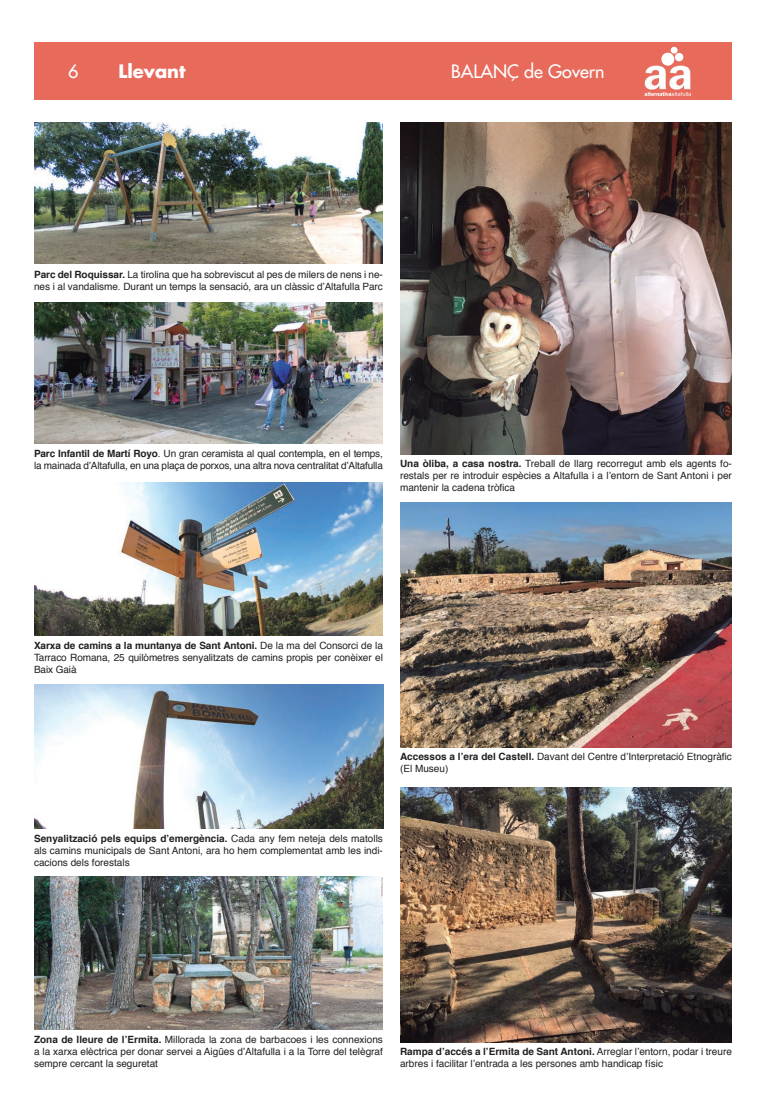
<style>
.page{position:relative;width:766px;height:1106px;background:#fff}
.page>*{position:absolute;margin:0;border:0;box-sizing:border-box;transform-origin:0 0}
.t1{font:18px "Futura";color:#fff}
.t2{font:700 18px "Futura";color:#fff}
.t3{font:10px/12px "Helvetica";letter-spacing:-.005em;color:#231f20}
.s1{font-weight:700}
</style>
<div class="page">
<div style="left:34px;top:42px;width:697px;height:57px;background:#e76a5b"></div>
<img style="left:644px;top:46px;width:47px;height:50px">
<img style="left:34px;top:122px;width:349px;height:142px">
<img style="left:34px;top:302px;width:349px;height:142px">
<img style="left:34px;top:482px;width:349px;height:153px">
<img style="left:34px;top:685px;width:349px;height:144px">
<img style="left:34px;top:876px;width:349px;height:153px">
<img style="left:400px;top:122px;width:331px;height:332px">
<img style="left:400px;top:502px;width:331px;height:245px">
<img style="left:400px;top:787px;width:331px;height:255px">
<h1 class="t1" style="left:68px;top:60px;width:12px">6</h1>
<h1 class="t2" style="left:118px;top:59px;width:69px">Llevant</h1>
<h1 class="t1" style="left:451px;top:60px;width:155px">BALANÇ de Govern</h1>
<p class="t3" style="left:34px;top:269px;width:350px"><span class="s1">Parc del Roquissar.</span> La tirolina que ha sobreviscut al pes de milers de nens i ne&shy;nes i al vandalisme. Durant un temps la sensació, ara un clàssic d’Altafulla Parc</p>
<p class="t3" style="left:34px;top:447px;width:350px"><span class="s1">Parc Infantil de Martí Royo</span>. Un gran ceramista al qual contempla, en el temps, la mainada d’Altafulla, en una plaça de porxos, una altra nova centralitat d’Altafulla</p>
<p class="t3" style="left:400px;top:458px;width:333px;text-align:justify"><span class="s1">Una òliba, a casa nostra.</span> Treball de llarg recorregut amb els agents fo&shy;restals per re introduir espècies a Altafulla i a l’entorn de Sant Antoni i per mantenir la cadena tròfica</p>
<p class="t3" style="left:34px;top:640px;width:350px;text-align:justify"><span class="s1">Xarxa de camins a la muntanya de Sant Antoni.</span> De la ma del Consorci de la Tarraco Romana, 25 quilòmetres senyalitzats de camins propis per conèixer el Baix Gaià</p>
<p class="t3" style="left:400px;top:750px;width:333px"><span class="s1">Accessos a l’era del Castell.</span> Davant del Centre d’Interpretació Etnogràfic (El Museu)</p>
<p class="t3" style="left:34px;top:833px;width:350px;text-align:justify"><span class="s1">Senyalització pels equips d’emergència.</span> Cada any fem neteja dels matolls als camins municipals de Sant Antoni, ara ho hem complementat amb les indi&shy;cacions dels forestals</p>
<p class="t3" style="left:34px;top:1033px;width:350px;text-align:justify"><span class="s1">Zona de lleure de l’Ermita.</span> Millorada la zona de barbacoes i les connexions a la xarxa elèctrica per donar servei a Aigües d’Altafulla i a la Torre del telègraf sempre cercant la seguretat</p>
<p class="t3" style="left:400px;top:1045px;width:333px"><span class="s1">Rampa d’accés a l’Ermita de Sant Antoni.</span> Arreglar l’entorn, podar i treure arbres i facilitar l’entrada a les persones amb handicap físic</p>
</div>
